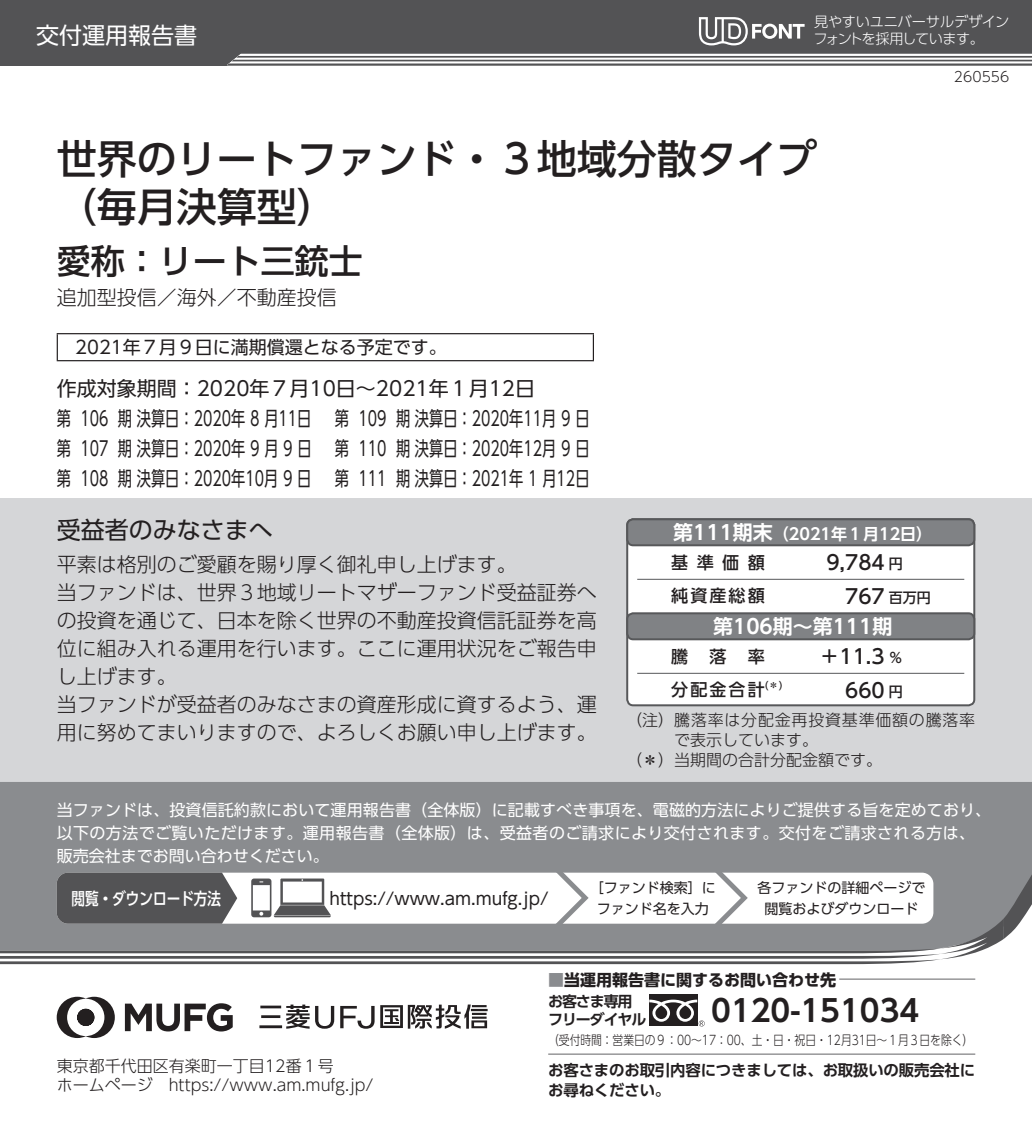
<style>
.page{position:relative;width:1032px;height:1134px;background:#fff}
.page>*{position:absolute;margin:0;border:0;box-sizing:border-box;transform-origin:0 0}
.t1{font:40px/48px "UD Shin Go Pro Medium 90 msp RKSJ H";color:#231f20}
.t2{font:34px "UD Shin Go Pro Medium 90 msp RKSJ H";color:#231f20}
.t3{font:30px "UD Shin Go Pro De Bold 90 msp RKSJ H";color:#231f20}
.t4{font:24px "UD Shin Go Pro Regular 90 msp RKSJ H";color:#231f20}
.t5{font:23px "UD Shin Go Pro Regular 90 msp RKSJ H";color:#fff}
.t6{font:20px/28px "UD Shin Go Pro Light 90 msp RKSJ H";color:#231f20}
.t7{font:20px/30px "UD Shin Go Pro Regular 90 msp RKSJ H";color:#231f20}
.t8{font:20px "UD Shin Go Pro Medium 90 msp RKSJ H";color:#231f20}
.t9{font:20px "UD Shin Go Pro De Bold 90 msp RKSJ H";color:#fff}
.t10{font:18px "UD Shin Go Pro Regular 90 msp RKSJ H";color:#231f20}
.t11{font:17px "UD Shin Go Pro Regular 90 msp RKSJ H";color:#231f20}
.t12{font:17px "UD Shin Go Pro Medium 90 msp RKSJ H";letter-spacing:.125em;color:#231f20}
.t13{font:17px "UD Shin Go C Oeiz Pr 6 Med 90 msp RKSJ H";color:#fff}
.t14{font:16px/23px "UD Shin Go Pro Regular 90 msp RKSJ H";letter-spacing:.005em;color:#fff}
.t15{font:16px/19px "UD Shin Go Pro Light 90 msp RKSJ H";color:#231f20}
.t16{font:16px "UD Shin Go Pro Light 90 msp RKSJ H";letter-spacing:.05em;color:#231f20}
.t17{font:16px "UD Shin Go Pro Bold 90 msp RKSJ H";color:#231f20}
.t18{font:16px "UD Shin Go Pro De Bold 90 msp RKSJ H";color:#fff}
.t19{font:15.4px/20px "UD Shin Go Pro De Bold 90 msp RKSJ H";letter-spacing:-.01em;color:#231f20}
.t20{font:15px/18px "UD Shin Go Pro De Bold 90 msp RKSJ H";letter-spacing:-.075em;color:#231f20}
.t21{font:14.2px/17px "UD Shin Go Pro Light 90 msp RKSJ H";letter-spacing:-.025em;color:#fff}
.t22{font:14px/20px "UD Shin Go Pro Regular 90 msp RKSJ H";color:#231f20;text-align:center}
.t23{font:14px "UD Shin Go Pro Light 90 msp RKSJ H";color:#231f20}
.t24{font:13px "UD Shin Go Pro Light 90 msp RKSJ H";letter-spacing:-.005em;color:#231f20;scale:.83 1}
.t25{font:10.2px "UD Shin Go Pro Medium 90 msp RKSJ H";color:#231f20}
.s1{font-size:14px}
.s2{font-size:20px}
.s3{color:#8a8c8f}
</style>
<div class="page">
<svg style="left:125px;top:1003px;width:108px;height:28px"></svg>
<svg style="left:57px;top:997px;width:58px;height:41px"></svg>
<hr style="left:260px;top:1005px;width:21px;height:3px;background:#231f20">
<hr style="left:259px;top:1025px;width:23px;height:3px;background:#231f20">
<hr style="left:261px;top:1015px;width:19px;height:3px;background:#231f20">
<svg style="left:340px;top:1004px;width:148px;height:25px"></svg>
<svg style="left:286px;top:1004px;width:48px;height:25px"></svg>
<div style="left:0;top:0;width:1032px;height:65px;background:#535355"></div>
<svg style="left:227px;top:54px;width:805px;height:11px"></svg>
<svg style="left:699px;top:17px;width:105px;height:28px"></svg>
<div style="left:0;top:498px;width:1032px;height:284px;background:#d5d6d8"></div>
<div style="left:0;top:782px;width:1032px;height:65px;background:#8a8c8f"></div>
<svg style="left:0;top:847px;width:1032px;height:117px"></svg>
<hr style="left:548px;top:1053px;width:427px;height:1px;background:#636366">
<hr style="left:839px;top:978px;width:136px;height:1px;background:#636366">
<div style="left:649px;top:995px;width:48px;height:31px;background:#231f20"></div>
<svg style="left:649px;top:1000px;width:56px;height:26px"></svg>
<div style="left:627px;top:519px;width:347px;height:186px;background:#fff;border-radius:6px"></div>
<div style="left:626px;top:518px;width:349px;height:188px;border:2px solid #57585a;border-radius:6px"></div>
<hr style="left:637px;top:579px;width:327px;height:1px;background:#57585a">
<hr style="left:637px;top:673px;width:327px;height:1px;background:#57585a">
<div style="left:627px;top:519px;width:347px;height:26px;background:#808285;border-radius:6px"></div>
<div style="left:626px;top:518px;width:349px;height:28px;border:2px solid #57585a;border-radius:6px"></div>
<div style="left:627px;top:613px;width:347px;height:26px;background:#808285;border-radius:6px"></div>
<div style="left:626px;top:612px;width:349px;height:28px;border:2px solid #57585a;border-radius:6px"></div>
<hr style="left:57px;top:333px;width:537px;height:1px;background:#231f20">
<svg style="left:57px;top:334px;width:1px;height:26px"></svg>
<svg style="left:593px;top:334px;width:1px;height:26px"></svg>
<hr style="left:57px;top:360px;width:537px;height:1px;background:#231f20">
<p class="t5" style="left:36px;top:27px;width:163px">交付運用報告書</p>
<p class="t21" style="left:813px;top:15px;width:197px">見やすいユニバーサルデザインフォントを採用しています。</p>
<p class="t23" style="left:954px;top:71px;width:57px">260556</p>
<h1 class="t1" style="left:57px;top:141px;width:761px">世界のリートファンド・３地域分散タイプ（毎月決算型）</h1>
<h2 class="t2" style="left:57px;top:248px;width:308px">愛称：リート三銃士</h2>
<p class="t6" style="left:57px;top:286px;width:281px">追加型投信／海外／不動産投信</p>
<p class="t10" style="left:75px;top:340px;width:373px">2021年７月９日に満期償還となる予定です。</p>
<p class="t7" style="left:57px;top:376px;width:534px">作成対象期間：2020年７月10日～2021年１月12日<br>第 106 期 決算日：2020年 ８ 月11日 第 109 期 決算日：2020年11月 ９ 日第 107 期 決算日：2020年 ９ 月 ９ 日 第 110 期 決算日：2020年12月 ９ 日第 108 期 決算日：2020年10月 ９ 日 第 111 期 決算日：2021年 １ 月12日</p>
<p class="t4" style="left:57px;top:521px;width:218px">受益者のみなさまへ</p>
<p class="t6" style="left:57px;top:553px;width:541px">平素は格別のご愛顧を賜り厚く御礼申し上げます。<br>当ファンドは、世界３地域リートマザーファンド受益証券への投資を通じて、日本を除く世界の不動産投資信託証券を高位に組み入れる運用を行います。ここに運用状況をご報告申し上げます。<br>当ファンドが受益者のみなさまの資産形成に資するよう、運用に努めてまいりますので、よろしくお願い申し上げます。</p>
<p class="t12" style="left:671px;top:556px;width:95px">基準価額</p>
<p class="t8" style="left:826px;top:555px;width:78px">9,784 <span class="s1">円</span></p>
<p class="t18" style="left:673px;top:528px;width:260px"><span class="s2">第111期末</span>（2021年１月12日）</p>
<p class="t12" style="left:671px;top:590px;width:95px">純資産総額</p>
<p class="t8" style="left:845px;top:588px;width:87px">767 <span class="s1">百万円</span></p>
<p class="t9" style="left:713px;top:619px;width:181px">第106期～第111期</p>
<p class="t12" style="left:671px;top:650px;width:18px">騰</p>
<p class="t12" style="left:709px;top:650px;width:18px">落</p>
<p class="t12" style="left:748px;top:650px;width:18px">率</p>
<p class="t8" style="left:819px;top:649px;width:85px">＋11.3 <span class="s1">％</span></p>
<p class="t12" style="left:671px;top:684px;width:95px">分配金合計</p>
<p class="t25" style="left:765px;top:681px;width:19px">(＊)</p>
<p class="t8" style="left:845px;top:682px;width:59px">660 <span class="s1">円</span></p>
<p class="t16" style="left:626px;top:714px;width:351px">（注） 騰落率は分配金再投資基準価額の騰落率</p>
<p class="t15" style="left:674px;top:733px;width:145px">で表示しています。</p>
<p class="t15" style="left:626px;top:753px;width:257px">（＊） 当期間の合計分配金額です。</p>
<p class="t14" style="left:57px;top:801px;width:936px">当ファンドは、投資信託約款において運用報告書（全体版）に記載すべき事項を、電磁的方法によりご提供する旨を定めており、以下の方法でご覧いただけます。運用報告書（全体版）は、受益者のご請求により交付されます。交付をご請求される方は、販売会社までお問い合わせください。</p>
<p class="t13" style="left:72px;top:892px;width:151px">閲覧・ダウンロード方法</p>
<p class="t11" style="left:329px;top:892px;width:220px">https://www.am.mufg.jp/</p>
<p class="t22" style="left:590px;top:880px;width:127px">［ファンド検索］にファンド名を入力</p>
<p class="t22" style="left:757px;top:880px;width:169px">各ファンドの詳細ページで閲覧およびダウンロード</p>
<p class="t15" style="left:57px;top:1058px;width:318px">東京都千代田区有楽町一丁目12番１号<br>ホームページ　https://www.am.mufg.jp/</p>
<p class="t17" style="left:548px;top:974px;width:289px"><span class="s3">■</span>当運用報告書に関するお問い合わせ先</p>
<p class="t20" style="left:548px;top:995px;width:100px">お客さま専用フリーダイヤル</p>
<h3 class="t3" style="left:711px;top:999px;width:209px">0120-151034</h3>
<p class="t24" style="left:548px;top:1035px;width:514px">（受付時間：営業日の９：00～17：00、土・日・祝日・12月31日～１月３日を除く）</p>
<p class="t19" style="left:548px;top:1062px;width:429px">お客さまのお取引内容につきましては、お取扱いの販売会社にお尋ねください。</p>
</div>
